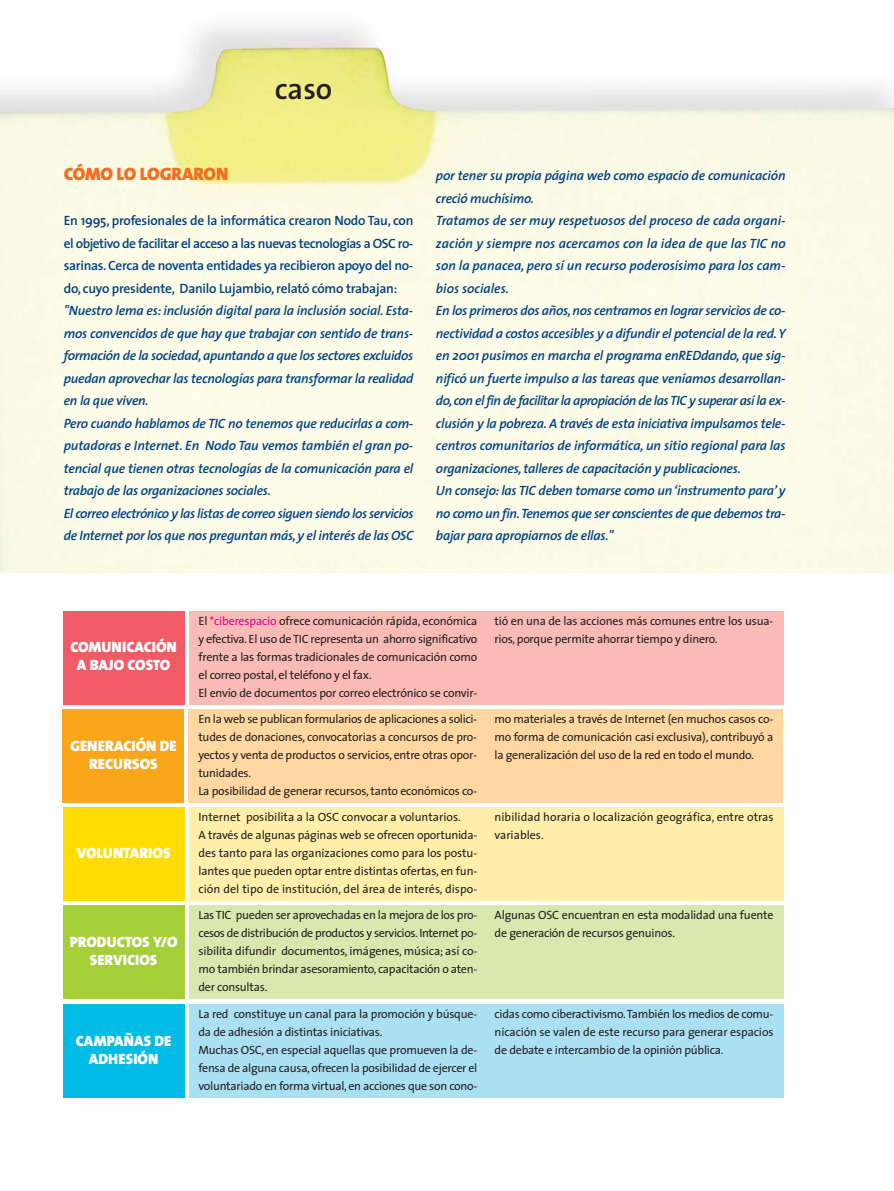
<style>
.page{position:relative;width:894px;height:1191px;background:#fff}
.page>*{position:absolute;margin:0;border:0;box-sizing:border-box;transform-origin:0 0}
.t1{font:600 30px "The Sans";color:#231f20}
.t2{font:900 18px "The Sans";letter-spacing:-.01em;color:#f36f21}
.t3{font:900 15px/18px "The Sans";color:#fff;text-align:center}
.t4{font:italic 600 13.5px/22.5px "The Sans";letter-spacing:-.02em;color:#004181}
.t5{font:600 13.5px/22.5px "The Sans";letter-spacing:-.02em;color:#004181;text-align:justify}
.t6{font:12px/18px "The Sans";letter-spacing:-.02em;color:#231f20}
.t7{font:12px/18px "The Sans";color:#231f20}
.s1{color:#ec008c}
</style>
<div class="page">
<img style="left:1px;top:26px;width:893px;height:547px">
<div style="left:188px;top:710px;width:595px;height:93px;background:#ffd8a1"></div>
<div style="left:189px;top:808px;width:594px;height:93px;background:#ffefaa"></div>
<div style="left:189px;top:906px;width:594px;height:93px;background:#d9e8ae"></div>
<div style="left:189px;top:1004px;width:594px;height:93px;background:#abe0f3"></div>
<div style="left:189px;top:611px;width:594px;height:93px;background:#f9bbb5"></div>
<div style="left:63px;top:611px;width:122px;height:93px;background:#f15b66"></div>
<div style="left:63px;top:710px;width:121px;height:93px;background:#faa61a"></div>
<div style="left:63px;top:808px;width:122px;height:93px;background:#fd0"></div>
<div style="left:63px;top:906px;width:122px;height:93px;background:#a6ce39"></div>
<div style="left:63px;top:1004px;width:122px;height:93px;background:#00bbe6"></div>
<h1 class="t1" style="left:275px;top:77px;width:59px">caso</h1>
<h2 class="t2" style="left:64px;top:167px;width:166px">CÓMO LO LOGRARON</h2>
<p class="t5" style="left:64px;top:211px;width:351px">En 1995, profesionales de la informática crearon Nodo Tau, con el objetivo de facilitar el acceso a las nuevas tecnologías a OSC ro&shy;sarinas. Cerca de noventa entidades ya recibieron apoyo del no&shy;do, cuyo presidente, Danilo Lujambio, relató cómo trabajan:</p>
<p class="t4" style="left:64px;top:301px;width:351px">"Nuestro lema es: inclusión digital para la inclusión social. Esta&shy;mos convencidos de que hay que trabajar con sentido de trans&shy;formación de la sociedad, apuntando a que los sectores excluidos puedan aprovechar las tecnologías para transformar la realidad en la que viven.<br>Pero cuando hablamos de TIC no tenemos que reducirlas a com&shy;putadoras e Internet. En Nodo Tau vemos también el gran po&shy;tencial que tienen otras tecnologías de la comunicación para el trabajo de las organizaciones sociales.<br>El correo electrónico y las listas de correo siguen siendo los servicios de Internet por los que nos preguntan más, y el interés de las OSC</p>
<p class="t4" style="left:436px;top:166px;width:351px">por tener su propia página web como espacio de comunicación creció muchísimo.<br>Tratamos de ser muy respetuosos del proceso de cada organi&shy;zación y siempre nos acercamos con la idea de que las TIC no son la panacea, pero sí un recurso poderosísimo para los cam&shy;bios sociales.<br>En los primeros dos años, nos centramos en lograr servicios de co&shy;nectividad a costos accesibles y a difundir el potencial de la red.Y en 2001 pusimos en marcha el programa enREDdando, que sig&shy;nificó un fuerte impulso a las tareas que veníamos desarrollan&shy;do,con el fin de facilitar la apropiación de las TIC y superar así la ex&shy;clusión y la pobreza. A través de esta iniciativa impulsamos tele&shy;centros comunitarios de informática, un sitio regional para las organizaciones, talleres de capacitación y publicaciones.<br>Un consejo: las TIC deben tomarse como un ‘instrumento para’ y no como un fin.Tenemos que ser conscientes de que debemos tra&shy;bajar para apropiarnos de ellas."</p>
<p class="t3" style="left:70px;top:640px;width:108px">COMUNICACIÓN<br>A BAJO COSTO</p>
<p class="t3" style="left:70px;top:738px;width:108px">GENERACIÓN DE<br>RECURSOS</p>
<p class="t3" style="left:77px;top:845px;width:95px">VOLUNTARIOS</p>
<p class="t3" style="left:70px;top:935px;width:109px">PRODUCTOS Y/O<br>SERVICIOS</p>
<p class="t3" style="left:76px;top:1033px;width:97px">CAMPAÑAS DE<br>ADHESIÓN</p>
<p class="t6" style="left:199px;top:613px;width:280px">El <span class="s1">*ciberespacio</span> ofrece comunicación rápida, económica y efectiva. El uso de TIC representa un ahorro significativo frente a las formas tradicionales de comunicación como el correo postal, el teléfono y el fax.<br>El envío de documentos por correo electrónico se convir-</p>
<p class="t6" style="left:495px;top:613px;width:280px">tió en una de las acciones más comunes entre los usua&shy;rios, porque permite ahorrar tiempo y dinero.</p>
<p class="t6" style="left:198px;top:711px;width:280px">En la web se publican formularios de aplicaciones a solici&shy;tudes de donaciones, convocatorias a concursos de pro&shy;yectos y venta de productos o servicios, entre otras opor&shy;tunidades.<br>La posibilidad de generar recursos, tanto económicos co-</p>
<p class="t6" style="left:494px;top:711px;width:280px;text-align:justify">mo materiales a través de Internet (en muchos casos co&shy;mo forma de comunicación casi exclusiva), contribuyó a la generalización del uso de la red en todo el mundo.</p>
<p class="t6" style="left:199px;top:809px;width:280px">Internet posibilita a la OSC convocar a voluntarios.<br>A través de algunas páginas web se ofrecen oportunida&shy;des tanto para las organizaciones como para los postu&shy;lantes que pueden optar entre distintas ofertas, en fun&shy;ción del tipo de institución, del área de interés, dispo-</p>
<p class="t7" style="left:495px;top:809px;width:280px">nibilidad horaria o localización geográfica, entre otras variables.</p>
<p class="t6" style="left:199px;top:908px;width:280px;text-align:justify">Las TIC pueden ser aprovechadas en la mejora de los pro&shy;cesos de distribución de productos y servicios. Internet po&shy;sibilita difundir documentos, imágenes, música; así co&shy;mo también brindar asesoramiento, capacitación o aten&shy;der consultas.</p>
<p class="t6" style="left:495px;top:908px;width:280px">Algunas OSC encuentran en esta modalidad una fuente de generación de recursos genuinos.</p>
<p class="t6" style="left:199px;top:1006px;width:280px">La red constituye un canal para la promoción y búsque&shy;da de adhesión a distintas iniciativas.<br>Muchas OSC, en especial aquellas que promueven la de&shy;fensa de alguna causa, ofrecen la posibilidad de ejercer el voluntariado en forma virtual, en acciones que son cono-</p>
<p class="t6" style="left:495px;top:1006px;width:280px;text-align:justify">cidas como ciberactivismo.También los medios de comu&shy;nicación se valen de este recurso para generar espacios de debate e intercambio de la opinión pública.</p>
</div>
